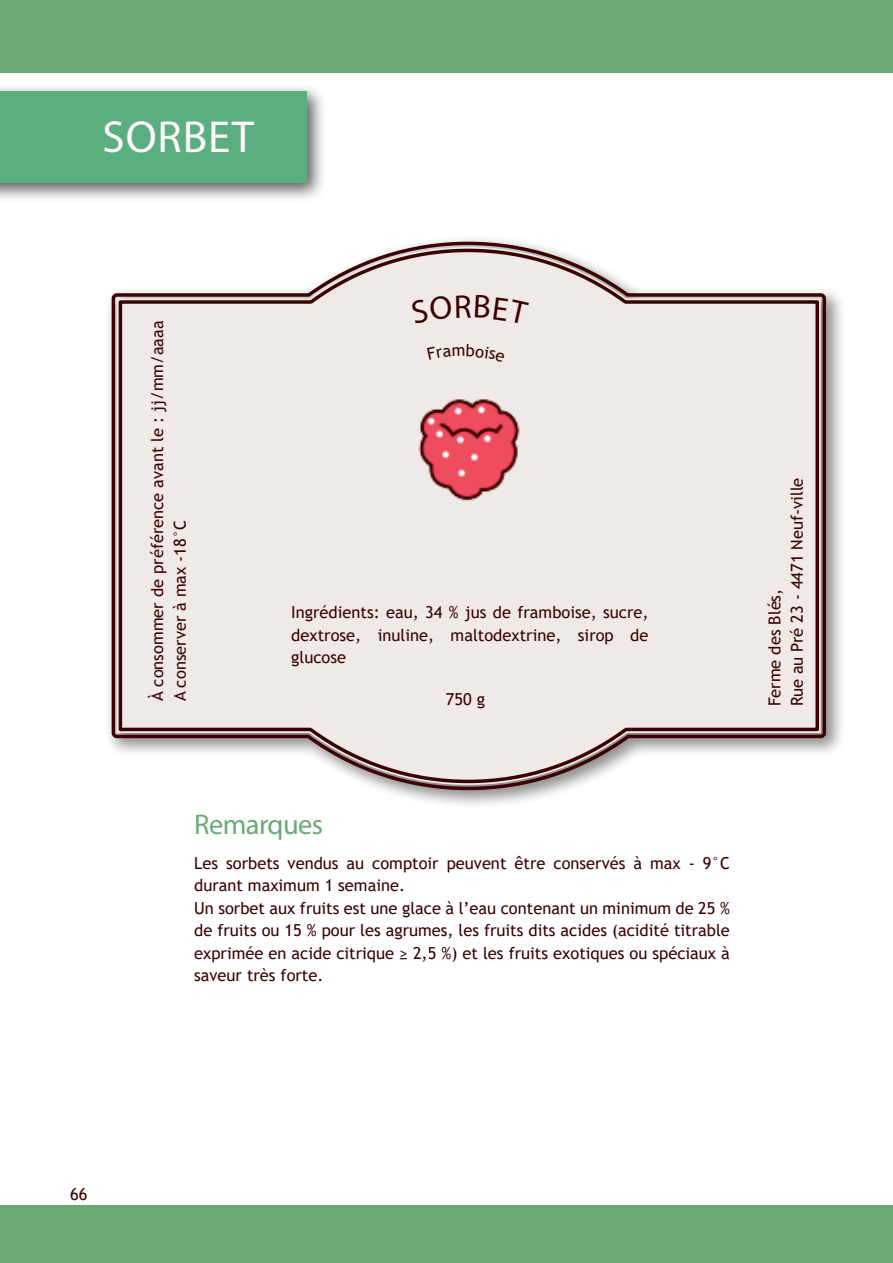
<style>
.page{position:relative;width:893px;height:1263px;background:#fff}
.page>*{position:absolute;margin:0;border:0;box-sizing:border-box;transform-origin:0 0}
.Titre_3{font:45px "Myriad Pro";letter-spacing:.02em;color:#fefaf9}
.Titre_4{font:28.5px "Myriad Pro";letter-spacing:-.02em;color:#6ba974}
.texte{font:16.5px/22.5px "Trebuchet MS";color:#3c0201}
.étiquette_texte{font:16.5px/22.5px "Trebuchet MS";color:#3c0201;text-align:justify}
.étiquette_sous_titre{font:16.5px "Trebuchet MS";color:#3c0201}
</style>
<div class="page">
<div style="left:104px;top:234px;width:742px;height:576px;background:#231f20;opacity:.5"></div>
<svg style="left:110px;top:240px;width:718px;height:552px"></svg>
<svg style="left:117px;top:247px;width:704px;height:538px"></svg>
<div style="left:0;top:83px;width:326px;height:120px;background:#231f20;opacity:.75"></div>
<div style="left:0;top:91px;width:306px;height:91px;background:#5baf7f"></div>
<div style="left:0;top:0;width:893px;height:72px;background:#6ba974"></div>
<div style="left:0;top:1205px;width:893px;height:58px;background:#6ba974"></div>
<img style="left:407px;top:396px;width:123px;height:108px">
<div style="left:411px;top:295px;width:118px;height:30px;background:#efeae7"></div>
<svg style="left:427px;top:344px;width:78px;height:18px"></svg>
<p class="Titre_3" style="left:103px;top:109px;width:153px">SORBET</p>
<p class="étiquette_texte" style="left:146px;top:701px;width:382px;rotate:-90deg">À consommer de préférence avant le : jj/mm/aaaa</p>
<p class="étiquette_texte" style="left:168px;top:701px;width:183px;rotate:-90deg">A conserver à max -18°C</p>
<p class="étiquette_texte" style="left:291px;top:601px;width:359px">Ingrédients: eau, 34 % jus de framboise, sucre, dextrose, inuline, maltodextrine, sirop de glucose</p>
<p class="étiquette_sous_titre" style="left:446px;top:688px;width:41px">750 g</p>
<p class="étiquette_texte" style="left:786px;top:706px;width:230px;rotate:-90deg">Rue au Pré 23 - 4471 Neuf-ville</p>
<p class="étiquette_texte" style="left:763px;top:706px;width:119px;rotate:-90deg">Ferme des Blés,</p>
<p class="Titre_4" style="left:194px;top:806px;width:131px">Remarques</p>
<p class="texte" style="left:194px;top:852px;width:537px">Les sorbets vendus au comptoir peuvent être conservés à max - 9°C durant maximum 1 semaine.</p>
<p class="texte" style="left:194px;top:897px;width:537px;text-align:justify">Un sorbet aux fruits est une glace à l’eau contenant un minimum de 25 % de fruits ou 15 % pour les agrumes, les fruits dits acides (acidité titrable exprimée en acide citrique ≥ 2,5 %) et les fruits exotiques ou spéciaux à saveur très forte.</p>
<p class="texte" style="left:70px;top:1182px;width:19px">66</p>
</div>
